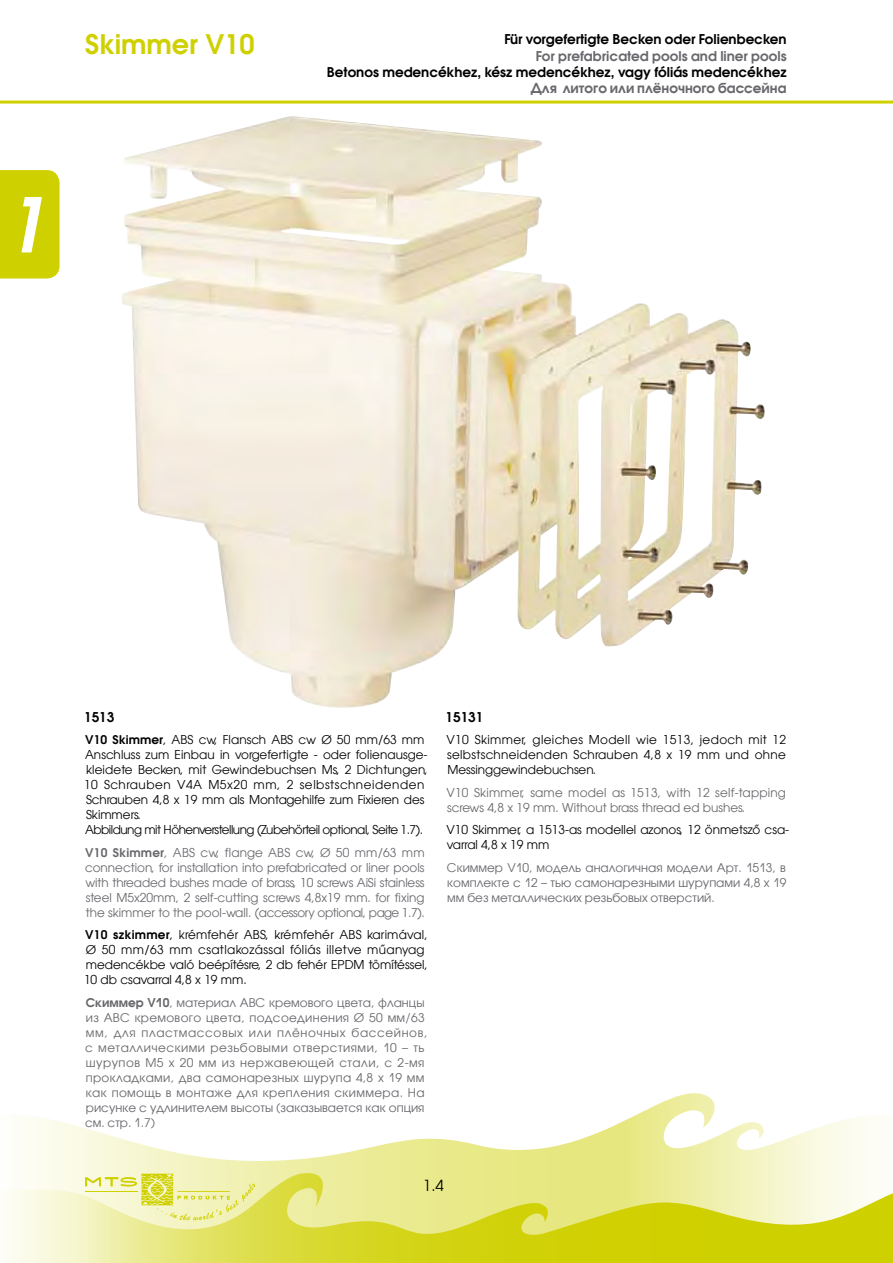
<style>
.page{position:relative;width:893px;height:1263px;background:#fff}
.page>*{position:absolute;margin:0;border:0;box-sizing:border-box;transform-origin:0 0}
.t1{font:italic 600 75px "Avant Garde";color:#fff}
.t2{font:600 27px "Avant Garde CE";color:#cfd000}
.t3{font:15px "Avant Garde CE";color:#000}
.t4{font:600 13.5px "Avant Garde CE";color:#000}
.t5{font:600 13.5px "Avant Garde CE";color:#68676c}
.t6{font:700 13.5px "Avant Garde CTT";color:#68676c}
.t7{font:12px/15px "Avant Garde CE";color:#000}
.t8{font:12px/15px "Avant Garde CTT";letter-spacing:.025em;color:#68676c}
.t9{font:12px/15px "Avant Garde CE";color:#68676c;text-align:justify}
.s1{font-weight:600}
.s2{font-family:"Avant Garde"}
.s3{font-weight:700}
</style>
<div class="page">
<svg style="left:27px;top:1093px;width:847px;height:80px"></svg>
<svg style="left:8px;top:1173px;width:885px;height:90px"></svg>
<div style="left:0;top:170px;width:60px;height:109px;background:#cfd000"></div>
<hr style="left:0;top:101px;width:893px;height:3px;background:#cfd000">
<svg style="left:85px;top:1174px;width:170px;height:46px"></svg>
<img style="left:122px;top:118px;width:643px;height:590px">
<h2 class="t2" style="left:85px;top:27px;width:171px">Skimmer V10</h2>
<h1 class="t1" style="left:4px;top:175px;width:43px">1</h1>
<p class="t4" style="left:504px;top:30px;width:284px">Für vorgefertigte Becken oder Folienbecken</p>
<p class="t5" style="left:536px;top:47px;width:252px">For prefabricated pools and liner pools</p>
<p class="t4" style="left:327px;top:63px;width:461px">Betonos medencékhez, kész medencékhez, vagy fóliás medencékhez</p>
<p class="t6" style="left:531px;top:80px;width:257px">Для литого или плёночного бассейна</p>
<p class="t4" style="left:84px;top:708px;width:32px">1513</p>
<p class="t7" style="left:84px;top:732px;width:345px"><span class="s1">V10 Skimmer</span>, ABS cw, Flansch ABS cw <span class="s2">Ø</span> 50 mm/63 mm Anschluss zum Einbau in vorgefertigte - oder folienausge&shy;kleidete Becken, mit Gewindebuchsen Ms, 2 Dichtungen, 10 Schrauben V4A M5x20 mm, 2 selbstschneidenden Schrauben 4,8 x 19 mm als Montagehilfe zum Fixieren des Skimmers.<br>Abbildung mit Höhenverstellung (Zubehörteil optional, Seite 1.7).</p>
<p class="t9" style="left:85px;top:845px;width:341px"><span class="s1">V10 Skimmer</span>, ABS cw, flange ABS cw, <span class="s2">Ø</span> 50 mm/63 mm connection, for installation into prefabricated or liner pools with threaded bushes made of brass, 10 screws AiSi stainless steel M5x20mm, 2 self-cutting screws 4,8x19 mm. for fixing the skimmer to the pool-wall. (accessory optional, page 1.7).</p>
<p class="t7" style="left:84px;top:927px;width:345px"><span class="s1">V10 szkimmer</span>, krémfehér ABS, krémfehér ABS karimával, <span class="s2">Ø</span> 50 mm/63 mm csatlakozással fóliás illetve mûanyag medencékbe való beépítésre, 2 db fehér EPDM tömítéssel, 10 db csavarral 4,8 x 19 mm.</p>
<p class="t8" style="left:85px;top:994px;width:344px"><span class="s3">Скиммер V10</span>, материал АВС кремового цвета, фланцы из АВС кремового цвета, подсоединения <span class="s2">Ø</span> 50 мм/63 мм, для пластмассовых или плёночных бассейнов, с металлическими резьбовыми отверстиями, 10 – ть шурупов М5 х 20 мм из нержавеющей стали, с 2-мя прокладками, два самонарезных шурупа 4,8 х 19 мм как помощь в монтаже для крепления скиммера. На рисунке с удлинителем высоты (заказывается как опция см. стр. 1.7)</p>
<p class="t4" style="left:446px;top:708px;width:39px">15131</p>
<p class="t7" style="left:446px;top:732px;width:341px;text-align:justify">V10 Skimmer, gleiches Modell wie 1513, jedoch mit 12 selbstschneidenden Schrauben 4,8 x 19 mm und ohne Messinggewindebuchsen.</p>
<p class="t9" style="left:446px;top:785px;width:341px">V10 Skimmer, same model as 1513, with 12 self-tapping screws 4,8 x 19 mm. Without brass thread ed bushes.</p>
<p class="t7" style="left:446px;top:822px;width:344px">V10 Skimmer, a 1513-as modellel azonos, 12 önmetszõ csa&shy;varral 4,8 x 19 mm</p>
<p class="t8" style="left:447px;top:859px;width:341px;text-align:justify">Скиммер V10, модель аналогичная модели Арт. 1513, в комплекте с 12 – тью самонарезными шурупами 4,8 х 19 мм без металлических резьбовых отверстий.</p>
<p class="t3" style="left:423px;top:1176px;width:22px">1.4</p>
</div>
